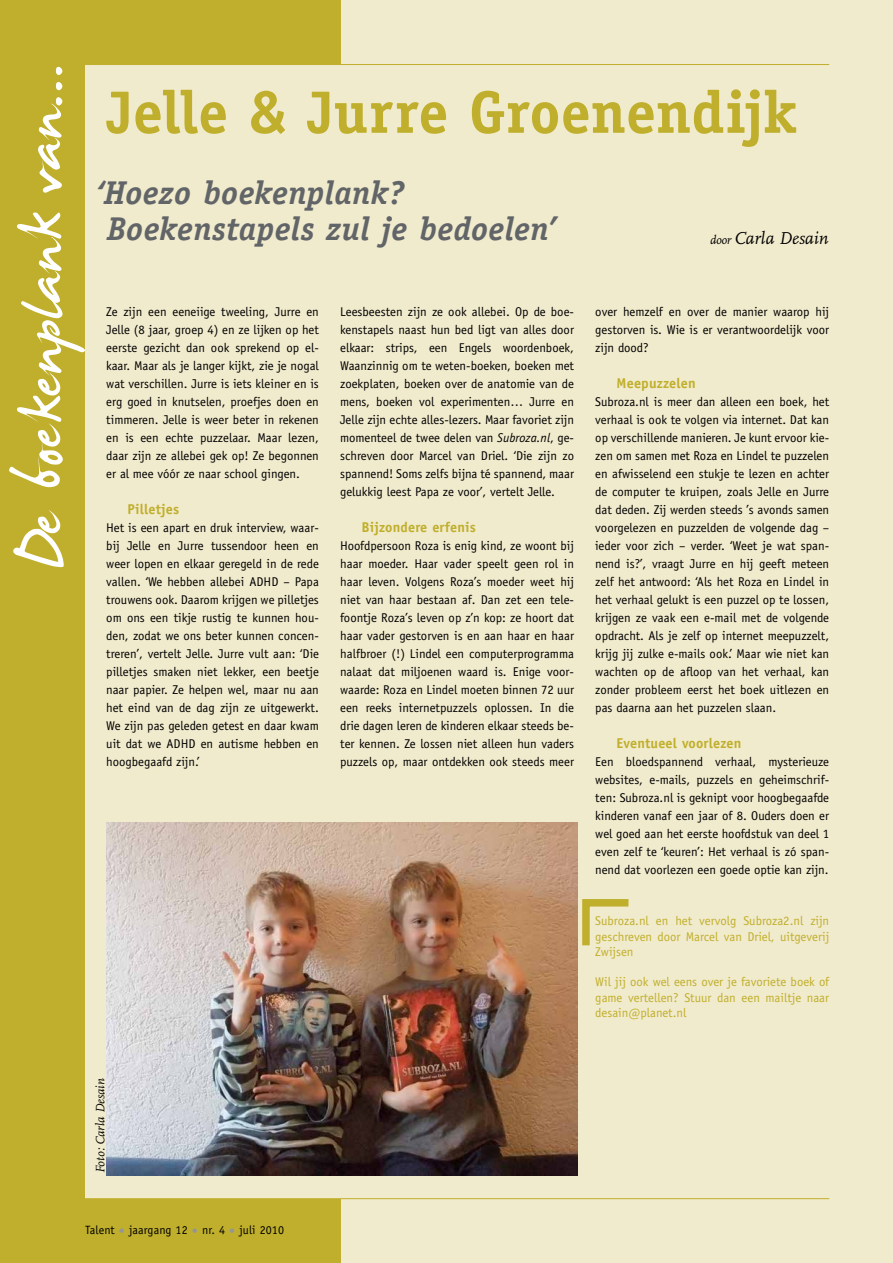
<style>
.page{position:relative;width:893px;height:1263px;background:#f1ebcd}
.page>*{position:absolute;margin:0;border:0;box-sizing:border-box;transform-origin:0 0}
.t1{font:102px "James Fajardo";color:#fff}
.t2{font:700 60px "Officina Serif";letter-spacing:-.005em;color:#c0af2c}
.t3{font:italic 700 33px/36px "Officina Serif";letter-spacing:.005em;color:#626568}
.t4{font:italic 18px "Scala OT";color:#000}
.t5{font:700 14.25px "Officina Sans";letter-spacing:.01em;color:#c0af2c}
.t6{font:12.75px/18px "Officina Sans";color:#000;text-align:justify}
.t7{font:12.75px/15.3px "Officina Sans";color:#c0af2c;text-align:justify}
.t8{font:italic 12.75px "Scala OT";color:#000}
.t9{font:12px "Officina Sans";letter-spacing:.01em;color:#000}
.s1{font-size:12.75px}
.s2{font-style:italic}
.s3{font-weight:700;color:#939598}
</style>
<div class="page">
<div style="left:0;top:0;width:340px;height:1263px;background:#c0af2c"></div>
<div style="left:85px;top:65px;width:744px;height:1134px;background:#f1ebcd"></div>
<hr style="left:85px;top:1198px;width:744px;height:1px;background:#c0af2c">
<hr style="left:85px;top:64px;width:744px;height:1px;background:#c0af2c">
<img style="left:106px;top:823px;width:471px;height:353px">
<svg style="left:582px;top:899px;width:47px;height:47px"></svg>
<h1 class="t1" style="left:-10px;top:568px;width:506px;rotate:-90deg">De boekenplank van...</h1>
<h2 class="t2" style="left:105px;top:75px;width:693px">Jelle &amp; Jurre Groenendijk</h2>
<h3 class="t3" style="left:107px;top:175px;width:450px;text-indent:-11px">‘Hoezo boekenplank?<br>Boekenstapels zul je bedoelen’</h3>
<h3 class="t4" style="left:710px;top:227px;width:120px"><span class="s1">door</span> Carla Desain</h3>
<p class="t6" style="left:106px;top:302px;width:214px">Ze zijn een eeneiige tweeling, Jurre en Jelle (8 jaar, groep 4) en ze lijken op het eerste gezicht dan ook sprekend op el&shy;kaar. Maar als je langer kijkt, zie je nogal wat verschillen. Jurre is iets kleiner en is erg goed in knutselen, proefjes doen en timmeren. Jelle is weer beter in rekenen en is een echte puzzelaar. Maar lezen, daar zijn ze allebei gek op! Ze begonnen er al mee vóór ze naar school gingen.</p>
<p class="t5" style="left:128px;top:500px;width:53px">Pilletjes</p>
<p class="t6" style="left:106px;top:518px;width:214px">Het is een apart en druk interview, waar&shy;bij Jelle en Jurre tussendoor heen en weer lopen en elkaar geregeld in de rede vallen. ‘We hebben allebei ADHD – Papa trouwens ook. Daarom krijgen we pilletjes om ons een tikje rustig te kunnen hou&shy;den, zodat we ons beter kunnen concen&shy;treren’, vertelt Jelle. Jurre vult aan: ‘Die pilletjes smaken niet lekker, een beetje naar papier. Ze helpen wel, maar nu aan het eind van de dag zijn ze uitgewerkt.<br>We zijn pas geleden getest en daar kwam uit dat we ADHD en autisme hebben en hoogbegaafd zijn.’</p>
<p class="t6" style="left:340px;top:303px;width:235px">Leesbeesten zijn ze ook allebei. Op de boe&shy;kenstapels naast hun bed ligt van alles door elkaar: strips, een Engels woordenboek, Waanzinnig om te weten-boeken, boeken met zoekplaten, boeken over de anatomie van de mens, boeken vol experimenten… Jurre en Jelle zijn echte alles-lezers. Maar favoriet zijn momenteel de twee delen van <span class="s2">Subroza.nl</span>, ge&shy;schreven door Marcel van Driel. ‘Die zijn zo spannend! Soms zelfs bijna té spannend, maar gelukkig leest Papa ze voor’, vertelt Jelle.</p>
<p class="t5" style="left:361px;top:518px;width:116px">Bijzondere erfenis</p>
<p class="t6" style="left:340px;top:536px;width:235px">Hoofdpersoon Roza is enig kind, ze woont bij haar moeder. Haar vader speelt geen rol in haar leven. Volgens Roza’s moeder weet hij niet van haar bestaan af. Dan zet een tele&shy;foontje Roza’s leven op z’n kop: ze hoort dat haar vader gestorven is en aan haar en haar halfbroer (!) Lindel een computerprogramma nalaat dat miljoenen waard is. Enige voor&shy;waarde: Roza en Lindel moeten binnen 72 uur een reeks internetpuzzels oplossen. In die drie dagen leren de kinderen elkaar steeds be&shy;ter kennen. Ze lossen niet alleen hun vaders puzzels op, maar ontdekken ook steeds meer</p>
<p class="t6" style="left:595px;top:303px;width:235px">over hemzelf en over de manier waarop hij gestorven is. Wie is er verantwoordelijk voor zijn dood?</p>
<p class="t5" style="left:617px;top:374px;width:81px">Meepuzzelen</p>
<p class="t6" style="left:595px;top:392px;width:235px">Subroza.nl is meer dan alleen een boek, het verhaal is ook te volgen via internet. Dat kan op verschillende manieren. Je kunt ervoor kie&shy;zen om samen met Roza en Lindel te puzzelen en afwisselend een stukje te lezen en achter de computer te kruipen, zoals Jelle en Jurre dat deden. Zij werden steeds ’s avonds samen voorgelezen en puzzelden de volgende dag – ieder voor zich – verder. ‘Weet je wat span&shy;nend is?’, vraagt Jurre en hij geeft meteen zelf het antwoord: ‘Als het Roza en Lindel in het verhaal gelukt is een puzzel op te lossen, krijgen ze vaak een e-mail met de volgende opdracht. Als je zelf op internet meepuzzelt, krijg jij zulke e-mails ook.’ Maar wie niet kan wachten op de afloop van het verhaal, kan zonder probleem eerst het boek uitlezen en pas daarna aan het puzzelen slaan.</p>
<p class="t5" style="left:617px;top:734px;width:126px">Eventueel voorlezen</p>
<p class="t6" style="left:595px;top:752px;width:235px">Een bloedspannend verhaal, mysterieuze websites, e-mails, puzzels en geheimschrif&shy;ten: Subroza.nl is geknipt voor hoogbegaafde kinderen vanaf een jaar of 8. Ouders doen er wel goed aan het eerste hoofdstuk van deel 1 even zelf te ‘keuren’: Het verhaal is zó span&shy;nend dat voorlezen een goede optie kan zijn.</p>
<p class="t7" style="left:595px;top:913px;width:235px">Subroza.nl en het vervolg Subroza2.nl zijn geschreven door Marcel van Driel, uitgeverij Zwijsen</p>
<p class="t7" style="left:595px;top:974px;width:235px">Wil jij ook wel eens over je favoriete boek of game vertellen? Stuur dan een mailtje naar desain@planet.nl</p>
<p class="t8" style="left:93px;top:1173px;width:97px;rotate:-90deg">Foto: Carla Desain</p>
<p class="t9" style="left:85px;top:1223px;width:201px">Talent <span class="s3">•</span> jaargang 12 <span class="s3">•</span> nr. 4 <span class="s3">•</span> juli 2010</p>
</div>
